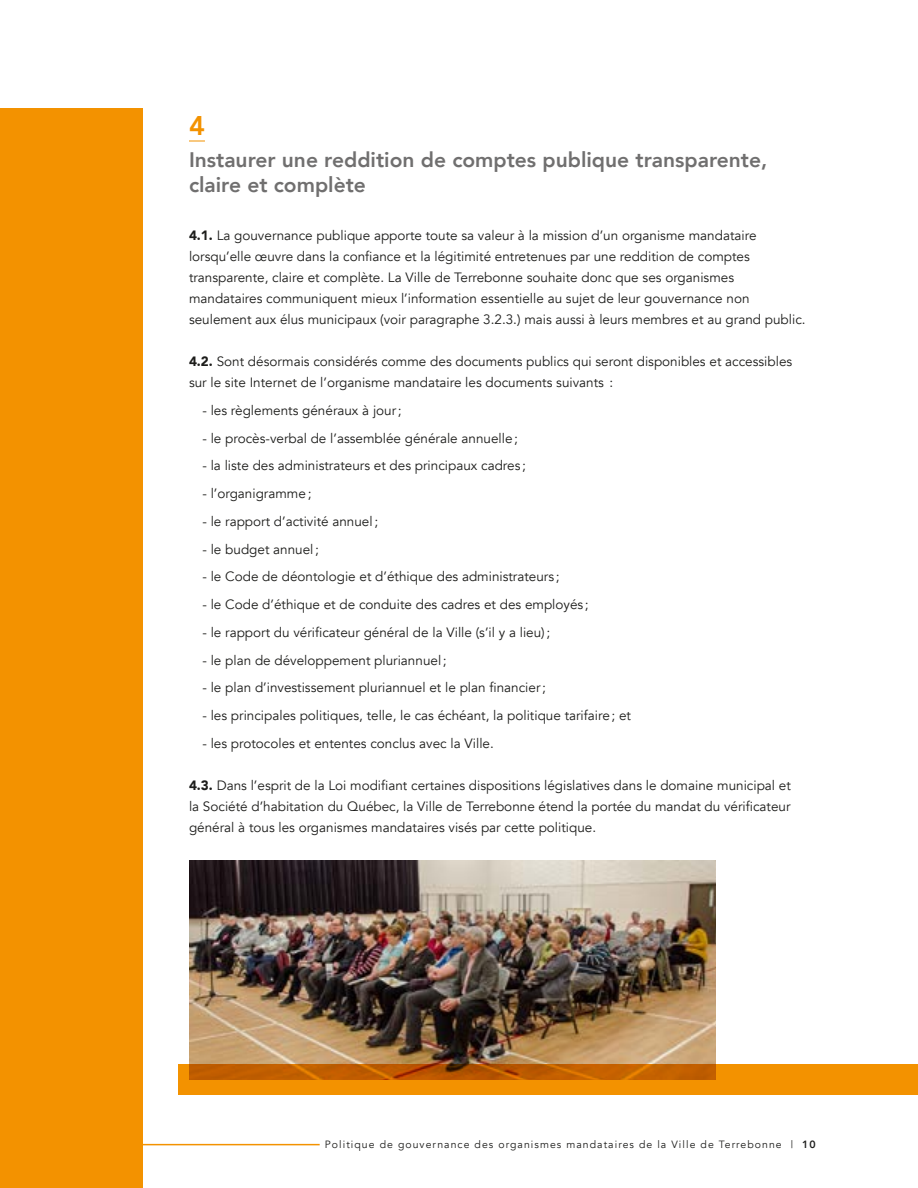
<style>
.page{position:relative;width:918px;height:1188px;background:#fff}
.page>*{position:absolute;margin:0;border:0;box-sizing:border-box;transform-origin:0 0}
.t1{font:800 27px "Avenir";color:#f39200}
.t2{font:800 21px/25.2px "Avenir";color:#706f6f}
.t3{font:13.5px/21px "Avenir";color:#1d1d1b}
.t4{font:10.5px "Avenir";letter-spacing:.1em;color:#1d1d1b}
.s1{font-weight:900}
.s2{font-weight:800}
</style>
<div class="page">
<hr style="left:108px;top:1144px;width:212px;height:1px;background:#f39200">
<div style="left:0;top:108px;width:142px;height:1080px;background:#f39200"></div>
<svg style="left:189px;top:141px;width:16px;height:1px"></svg>
<img style="left:189px;top:860px;width:527px;height:205px">
<svg style="left:178px;top:1065px;width:740px;height:30px;background:#e07e00"></svg>
<h1 class="t1" style="left:189px;top:105px;width:17px">4</h1>
<h2 class="t2" style="left:189px;top:147px;width:580px">Instaurer une reddition de comptes publique transparente, claire et complète</h2>
<p class="t3" style="left:189px;top:225px;width:618px"><span class="s1">4.1.</span> La gouvernance publique apporte toute sa valeur à la mission d’un organisme mandataire lorsqu’elle œuvre dans la confiance et la légitimité entretenues par une reddition de comptes transparente, claire et complète. La Ville de Terrebonne souhaite donc que ses organismes mandataires communiquent mieux l’information essentielle au sujet de leur gouvernance non seulement aux élus municipaux (voir paragraphe 3.2.3.) mais aussi à leurs membres et au grand public.</p>
<p class="t3" style="left:189px;top:351px;width:605px"><span class="s1">4.2.</span> Sont désormais considérés comme des documents publics qui seront disponibles et accessibles sur le site Internet de l’organisme mandataire les documents suivants :</p>
<p class="t3" style="left:202px;top:400px;width:201px">- les règlements généraux à jour;</p>
<p class="t3" style="left:202px;top:428px;width:317px">- le procès-verbal de l’assemblée générale annuelle;</p>
<p class="t3" style="left:202px;top:456px;width:325px">- la liste des administrateurs et des principaux cadres ;</p>
<p class="t3" style="left:202px;top:483px;width:110px">- l’organigramme;</p>
<p class="t3" style="left:202px;top:511px;width:177px">- le rapport d’activité annuel;</p>
<p class="t3" style="left:202px;top:539px;width:118px">- le budget annuel;</p>
<p class="t3" style="left:202px;top:567px;width:359px">- le Code de déontologie et d’éthique des administrateurs ;</p>
<p class="t3" style="left:202px;top:594px;width:388px">- le Code d’éthique et de conduite des cadres et des employés ;</p>
<p class="t3" style="left:202px;top:622px;width:349px">- le rapport du vérificateur général de la Ville (s’il y a lieu);</p>
<p class="t3" style="left:202px;top:650px;width:246px">- le plan de développement pluriannuel;</p>
<p class="t3" style="left:202px;top:678px;width:345px">- le plan d’investissement pluriannuel et le plan financier;</p>
<p class="t3" style="left:202px;top:705px;width:430px">- les principales politiques, telle, le cas échéant, la politique tarifaire; et</p>
<p class="t3" style="left:202px;top:733px;width:293px">- les protocoles et ententes conclus avec la Ville.</p>
<p class="t3" style="left:189px;top:775px;width:603px;text-align:justify"><span class="s1">4.3.</span> Dans l’esprit de la Loi modifiant certaines dispositions législatives dans le domaine municipal et la Société d’habitation du Québec, la Ville de Terrebonne étend la portée du mandat du vérificateur général à tous les organismes mandataires visés par cette politique.</p>
<p class="t4" style="left:325px;top:1138px;width:492px">Politique de gouvernance des organismes mandataires de la Ville de Terrebonne | <span class="s2">10</span></p>
</div>
